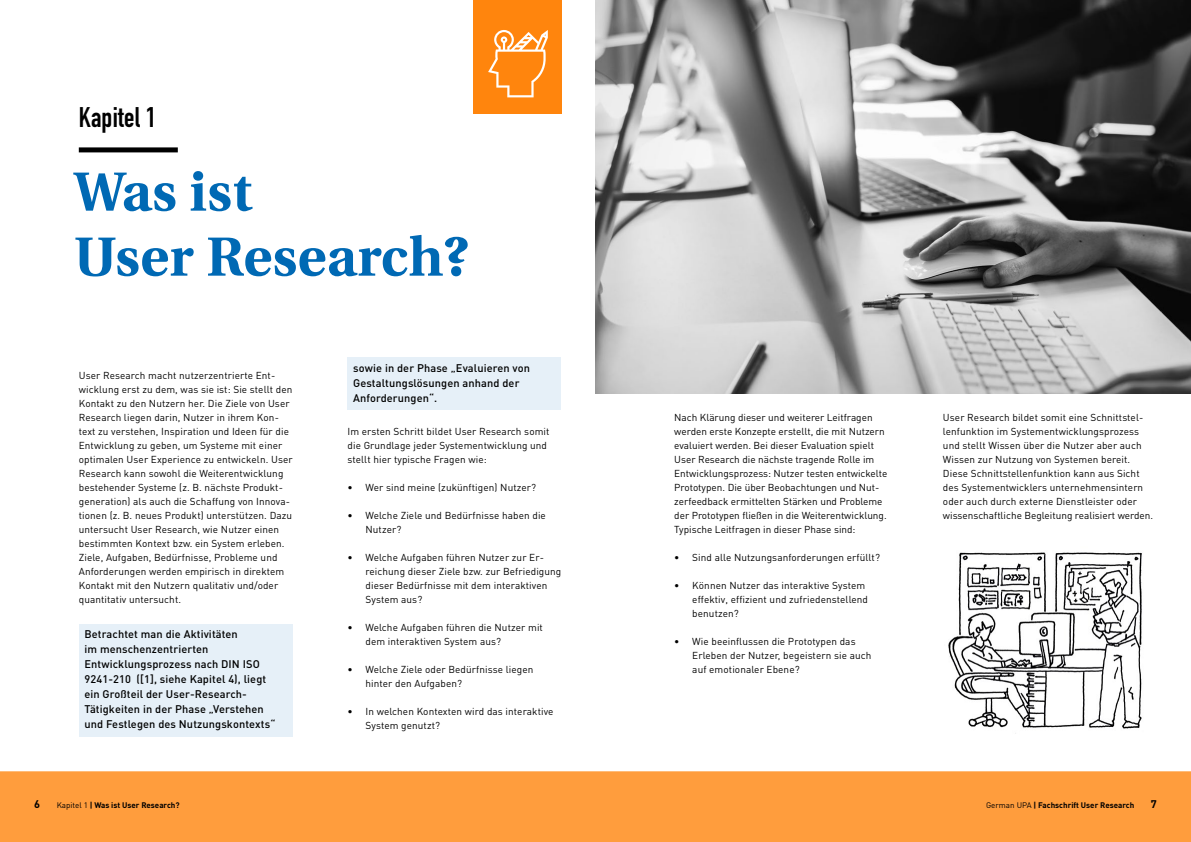
<style>
.page{position:relative;width:1191px;height:842px;background:#fff}
.page>*{position:absolute;margin:0;border:0;box-sizing:border-box;transform-origin:0 0}
.Headline_Kapitelanfa{font:700 55px/65px "Heuristica";letter-spacing:.01em;color:#0069b4}
.t1{font:700 28px "DIN Condensed";letter-spacing:.01em;color:#000}
.Zitatbox{font:500 11px/15px "DIN Pro";letter-spacing:.01em;color:#000}
.t2{font:700 11px "DIN Pro";color:#000}
.Fließtext{font:10px/14px "DIN Pro";letter-spacing:.01em;color:#000}
.Bullets{font:10px/14px "DIN Pro";letter-spacing:.01em;color:#000}
.t3{font:700 8px "DIN Pro";color:#000}
.s1{font-weight:400}
</style>
<div class="page">
<div style="left:0;top:771px;width:1191px;height:71px;background:#ff9d3d"></div>
<div style="left:79px;top:147px;width:99px;height:5px;background:#000"></div>
<div style="left:79px;top:624px;width:214px;height:112px;background:#e6f0f8"></div>
<div style="left:347px;top:358px;width:214px;height:52px;background:#e6f0f8"></div>
<img style="left:595px;top:0;width:596px;height:393px">
<div style="left:473px;top:0;width:88px;height:113px;background:#ff850d"></div>
<svg style="left:488px;top:30px;width:60px;height:67px"></svg>
<img style="left:948px;top:552px;width:194px;height:182px">
<h2 class="t1" style="left:79px;top:99px;width:79px">Kapitel 1</h2>
<h1 class="Headline_Kapitelanfa" style="left:74px;top:157px;width:396px">Was ist<br>User Research?</h1>
<p class="Fließtext" style="left:79px;top:368px;width:215px">User Research macht nutzerzentrierte Ent&shy;wicklung erst zu dem, was sie ist: Sie stellt den Kontakt zu den Nutzern her. Die Ziele von User Research liegen darin, Nutzer in ihrem Kon&shy;text zu verstehen, Inspiration und Ideen für die Entwicklung zu geben, um Systeme mit einer optimalen User Experience zu entwickeln. User Research kann sowohl die Weiterentwicklung bestehender Systeme (z. B. nächste Produkt&shy;generation) als auch die Schaffung von Innova&shy;tionen (z. B. neues Produkt) unterstützen. Dazu untersucht User Research, wie Nutzer einen bestimmten Kontext bzw. ein System erleben.<br>Ziele, Aufgaben, Bedürfnisse, Probleme und Anforderungen werden empirisch in direktem Kontakt mit den Nutzern qualitativ und/oder quantitativ untersucht.</p>
<p class="Zitatbox" style="left:84px;top:626px;width:192px">Betrachtet man die Aktivitäten<br>im menschenzentrierten Entwicklungsprozess nach DIN ISO 9241-210 ([1], siehe Kapitel 4), liegt ein Großteil der User-Research-Tätigkeiten in der Phase „Verstehen und Festlegen des Nutzungskontexts“</p>
<p class="t2" style="left:34px;top:796px;width:7px">6</p>
<p class="t3" style="left:57px;top:799px;width:124px"><span class="s1">Kapitel 1</span> | Was ist User Research?</p>
<p class="Zitatbox" style="left:353px;top:360px;width:178px">sowie in der Phase „Evaluieren von<br>Gestaltungslösungen anhand der<br>Anforderungen“.</p>
<p class="Fließtext" style="left:347px;top:424px;width:204px">Im ersten Schritt bildet User Research somit die Grundlage jeder Systementwicklung und stellt hier typische Fragen wie:</p>
<p class="Fließtext" style="left:347px;top:480px;width:190px">• Wer sind meine (zukünftigen) Nutzer?</p>
<p class="Fließtext" style="left:365px;top:508px;width:182px;text-indent:-18px">• Welche Ziele und Bedürfnisse haben die<br>Nutzer?</p>
<p class="Fließtext" style="left:365px;top:550px;width:197px;text-indent:-18px">• Welche Aufgaben führen Nutzer zur Er&shy;reichung dieser Ziele bzw. zur Befriedigung dieser Bedürfnisse mit dem interaktiven System aus?</p>
<p class="Fließtext" style="left:365px;top:620px;width:179px;text-indent:-18px">• Welche Aufgaben führen die Nutzer mit dem interaktiven System aus?</p>
<p class="Fließtext" style="left:365px;top:662px;width:169px;text-indent:-18px">• Welche Ziele oder Bedürfnisse liegen hinter den Aufgaben?</p>
<p class="Fließtext" style="left:365px;top:704px;width:189px;text-indent:-18px">• In welchen Kontexten wird das interaktive<br>System genutzt?</p>
<p class="Fließtext" style="left:674px;top:410px;width:215px">Nach Klärung dieser und weiterer Leitfragen werden erste Konzepte erstellt, die mit Nutzern evaluiert werden. Bei dieser Evaluation spielt User Research die nächste tragende Rolle im Entwicklungsprozess: Nutzer testen entwickelte Prototypen. Die über Beobachtungen und Nut&shy;zerfeedback ermittelten Stärken und Probleme der Prototypen fließen in die Weiterentwicklung.<br>Typische Leitfragen in dieser Phase sind:</p>
<p class="Fließtext" style="left:674px;top:550px;width:207px">• Sind alle Nutzungsanforderungen erfüllt?</p>
<p class="Fließtext" style="left:692px;top:578px;width:177px;text-indent:-18px">• Können Nutzer das interaktive System effektiv, effizient und zufriedenstellend benutzen?</p>
<p class="Fließtext" style="left:692px;top:634px;width:181px;text-indent:-18px">• Wie beeinflussen die Prototypen das<br>Erleben der Nutzer, begeistern sie auch auf emotionaler Ebene?</p>
<p class="Bullets" style="left:943px;top:410px;width:212px">User Research bildet somit eine Schnittstel&shy;lenfunktion im Systementwicklungsprozess und stellt Wissen über die Nutzer aber auch Wissen zur Nutzung von Systemen bereit.<br>Diese Schnittstellenfunktion kann aus Sicht des Systementwicklers unternehmensintern oder auch durch externe Dienstleister oder wissenschaftliche Begleitung realisiert werden.</p>
<p class="t3" style="left:986px;top:799px;width:150px"><span class="s1">German UPA</span> | Fachschrift User Research</p>
<p class="t2" style="left:1151px;top:796px;width:7px">7</p>
</div>
